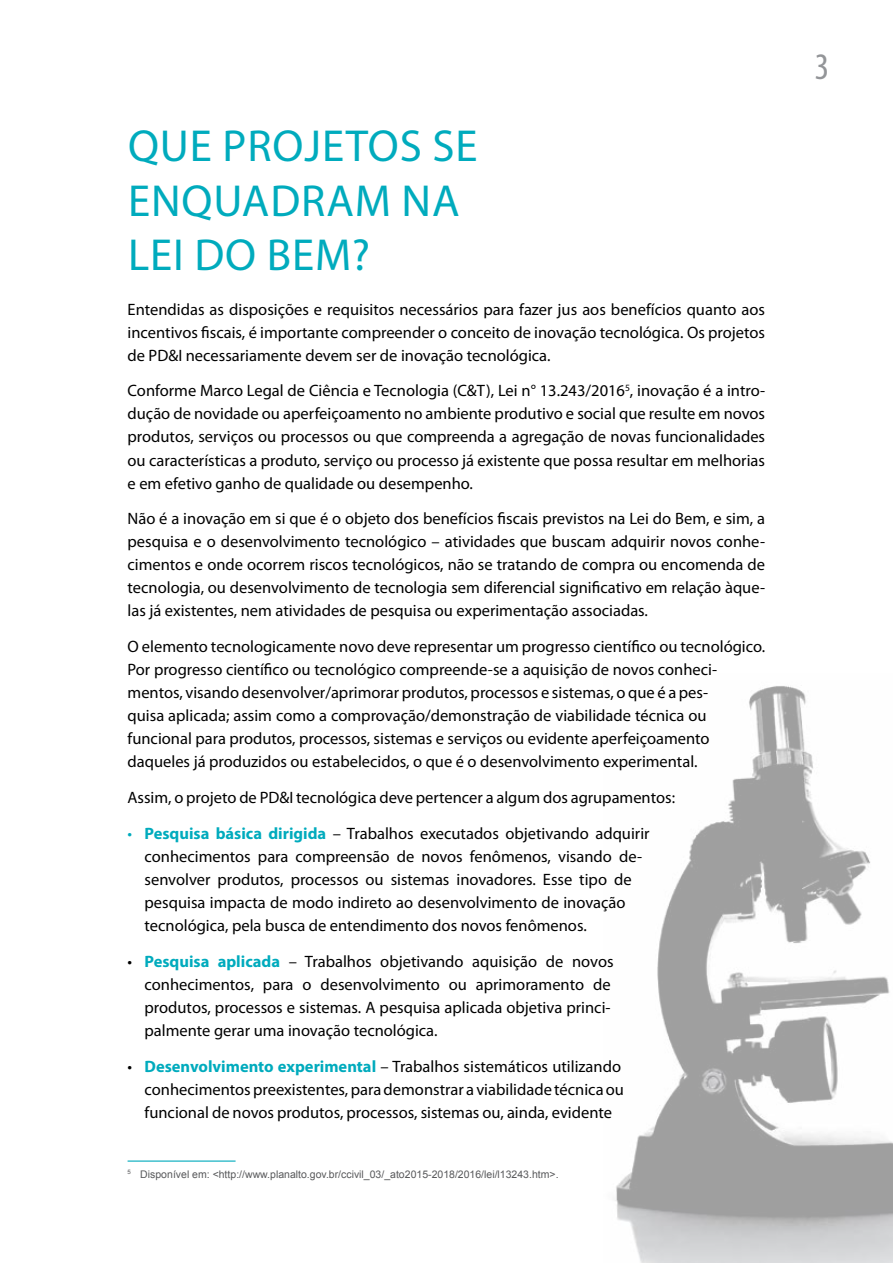
<style>
.page{position:relative;width:893px;height:1263px;background:#fff}
.page>*{position:absolute;margin:0;border:0;box-sizing:border-box;transform-origin:0 0}
.t1{font:45px/54.4px "Myriad Pro";letter-spacing:.02em;color:#00abbd}
.t2{font:condensed 37.5px "Myriad Pro";color:#939598}
.t3{font:16.5px/23px "Myriad Pro";color:#000}
.t4{font:10.5px "Arial";color:#58595b}
.s1{color:#00abbd}
.s2{font-weight:700;color:#00abbd}
</style>
<div class="page">
<img style="left:615px;top:686px;width:278px;height:577px">
<hr style="left:128px;top:1160px;width:108px;height:2px;background:#00abbd">
<h1 class="t1" style="left:128px;top:118px;width:351px">Que projetos se enquadram na<br>Lei do Bem?</h1>
<p class="t3" style="left:128px;top:297px;width:639px;text-align:justify">Entendidas as disposições e requisitos necessários para fazer jus aos benefícios quanto aos incentivos fiscais, é importante compreender o conceito de inovação tecnológica. Os projetos de PD&amp;I necessariamente devem ser de inovação tecnológica.</p>
<p class="t3" style="left:128px;top:379px;width:639px;text-align:justify">Conforme Marco Legal de Ciência e Tecnologia (C&amp;T), Lei n° 13.243/2016<sup>5</sup>, inovação é a intro&shy;dução de novidade ou aperfeiçoamento no ambiente produtivo e social que resulte em novos produtos, serviços ou processos ou que compreenda a agregação de novas funcionalidades ou características a produto, serviço ou processo já existente que possa resultar em melhorias e em efetivo ganho de qualidade ou desempenho.</p>
<p class="t3" style="left:128px;top:507px;width:639px;text-align:justify">Não é a inovação em si que é o objeto dos benefícios fiscais previstos na Lei do Bem, e sim, a pesquisa e o desenvolvimento tecnológico – atividades que buscam adquirir novos conhe&shy;cimentos e onde ocorrem riscos tecnológicos, não se tratando de compra ou encomenda de tecnologia, ou desenvolvimento de tecnologia sem diferencial significativo em relação àque&shy;las já existentes, nem atividades de pesquisa ou experimentação associadas.</p>
<p class="t3" style="left:128px;top:635px;width:639px">O elemento tecnologicamente novo deve representar um progresso científico ou tecnológico.<br>Por progresso científico ou tecnológico compreende-se a aquisição de novos conheci&shy;mentos, visando desenvolver/aprimorar produtos, processos e sistemas, o que é a pes-<br>quisa aplicada; assim como a comprovação/demonstração de viabilidade técnica ou funcional para produtos, processos, sistemas e serviços ou evidente aperfeiçoamento daqueles já produzidos ou estabelecidos, o que é o desenvolvimento experimental.</p>
<p class="t3" style="left:128px;top:786px;width:549px">Assim, o projeto de PD&amp;I tecnológica deve pertencer a algum dos agrupamentos:</p>
<p class="t3" style="left:145px;top:821px;width:507px;text-indent:-17px"><span class="s1">•</span> <span class="s2">Pesquisa básica dirigida</span> – Trabalhos executados objetivando adquirir conhecimentos para compreensão de novos fenômenos, visando de&shy;senvolver produtos, processos ou sistemas inovadores. Esse tipo de pesquisa impacta de modo indireto ao desenvolvimento de inovação tecnológica, pela busca de entendimento dos novos fenômenos.</p>
<p class="t3" style="left:145px;top:949px;width:470px;text-indent:-17px">• <span class="s2">Pesquisa aplicada</span> – Trabalhos objetivando aquisição de novos conhecimentos, para o desenvolvimento ou aprimoramento de produtos, processos e sistemas. A pesquisa aplicada objetiva princi&shy;palmente gerar uma inovação tecnológica.</p>
<p class="t3" style="left:145px;top:1054px;width:481px;text-indent:-17px">• <span class="s2">Desenvolvimento experimental</span> – Trabalhos sistemáticos utilizando conhecimentos preexistentes, para demonstrar a viabilidade técnica ou funcional de novos produtos, processos, sistemas ou, ainda, evidente</p>
<p class="t4" style="left:128px;top:1167px;width:433px"><sup>5</sup> Disponível em: &lt;http://www.planalto.gov.br/ccivil_03/_ato2015-2018/2016/lei/l13243.htm&gt;.</p>
<h2 class="t2" style="left:815px;top:44px;width:16px">3</h2>
</div>
